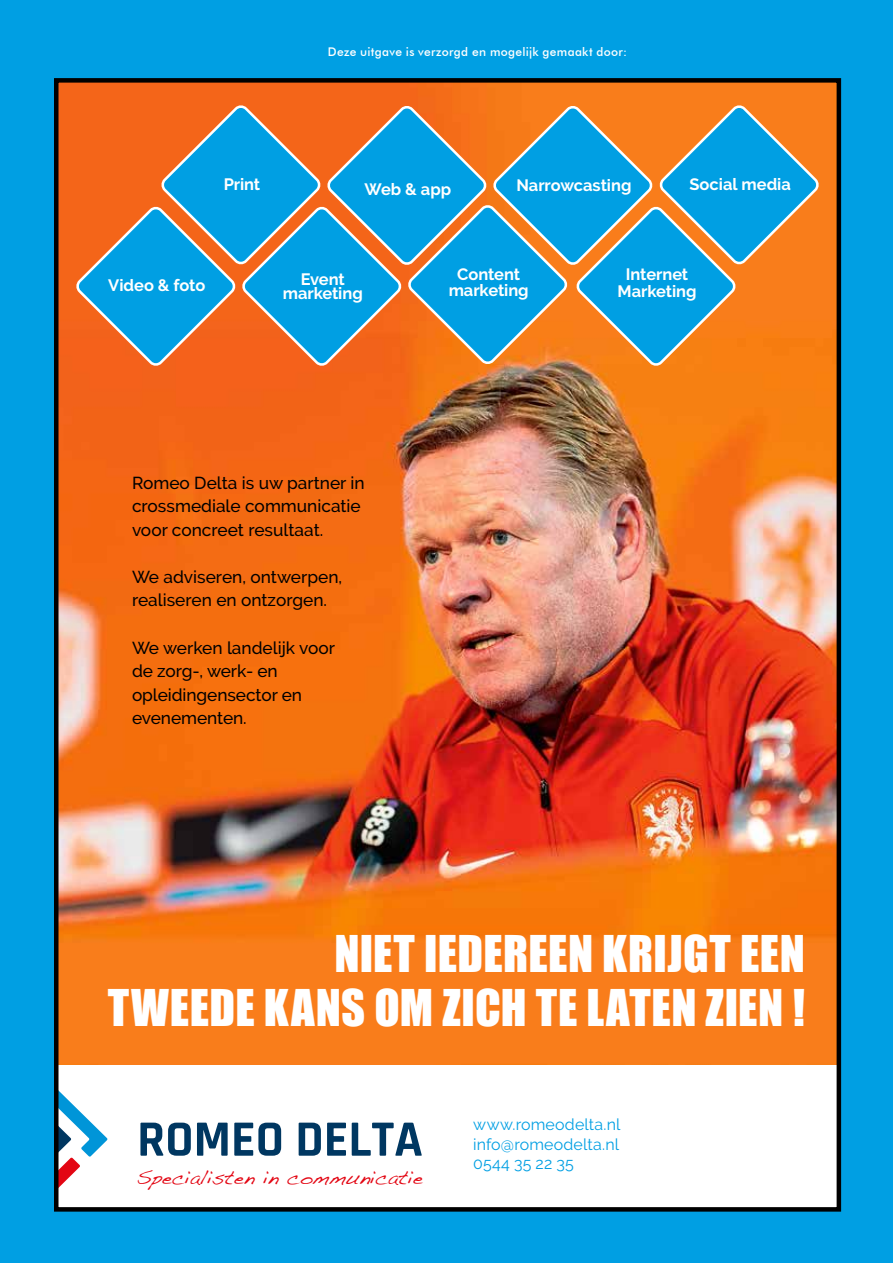
<style>
.page{position:relative;width:893px;height:1263px;background:#009fe3}
.page>*{position:absolute;margin:0;border:0;box-sizing:border-box;transform-origin:0 0}
.t1{font:46.5px/54px "Impact";letter-spacing:.01em;color:#fff;text-align:right}
.t2{font:500 17.25px/23.5px "Raleway";color:#000}
.t3{font:17.25px "Dakota";color:#e30613}
.t4{font:700 16.5px/16.5px "Raleway";letter-spacing:-.005em;color:#fff;text-align:center}
.t5{font:15.9px/19.5px "Raleway";letter-spacing:.01em;color:#009fe3;text-align:justify}
.t6{font:500 12px "Futura BT";letter-spacing:.025em;color:#fff}
</style>
<div class="page">
<div style="left:56px;top:80px;width:783px;height:1129px;background:#fff"></div>
<img style="left:60px;top:84px;width:775px;height:981px">
<svg style="left:140px;top:1122px;width:51px;height:34px"></svg>
<svg style="left:197px;top:1122px;width:31px;height:34px"></svg>
<svg style="left:234px;top:1122px;width:47px;height:34px"></svg>
<svg style="left:299px;top:1122px;width:22px;height:34px"></svg>
<svg style="left:327px;top:1122px;width:19px;height:34px"></svg>
<svg style="left:352px;top:1122px;width:70px;height:34px"></svg>
<svg style="left:60px;top:1045px;width:48px;height:142px"></svg>
<svg style="left:76px;top:102px;width:746px;height:267px;background:#7a8e89"></svg>
<div style="left:54px;top:78px;width:787px;height:1133px;border:5px solid #000"></div>
<p class="t6" style="left:328px;top:44px;width:301px">Deze uitgave is verzorgd en mogelijk gemaakt door:</p>
<p class="t4" style="left:224px;top:176px;width:38px">Print</p>
<p class="t4" style="left:365px;top:181px;width:88px">Web &amp; app</p>
<p class="t4" style="left:689px;top:176px;width:103px">Social media</p>
<p class="t4" style="left:516px;top:177px;width:117px">Narrowcasting</p>
<p class="t4" style="left:108px;top:277px;width:99px">Video &amp; foto</p>
<p class="t4" style="left:283px;top:272px;width:82px;line-height:14px">Event marketing</p>
<p class="t4" style="left:449px;top:266px;width:82px">Content marketing</p>
<p class="t4" style="left:618px;top:266px;width:80px">Internet<br>Marketing</p>
<p class="t2" style="left:132px;top:471px;width:234px">Romeo Delta is uw partner in crossmediale communicatie voor concreet resultaat.</p>
<p class="t2" style="left:132px;top:565px;width:212px">We adviseren, ontwerpen, realiseren en ontzorgen.</p>
<p class="t2" style="left:132px;top:636px;width:204px">We werken landelijk voor de zorg-, werk- en opleidingensector en evenementen.</p>
<h1 class="t1" style="left:108px;top:926px;width:699px">NIET IEDEREEN KRIJGT EEN<br>TWEEDE KANS OM ZICH TE LATEN ZIEN !</h1>
<p class="t3" style="left:136px;top:1166px;width:288px">Specialisten in communicatie</p>
<p class="t5" style="left:473px;top:1115px;width:149px">www.romeodelta.nl info@romeodelta.nl 0544 35 22 35</p>
</div>
